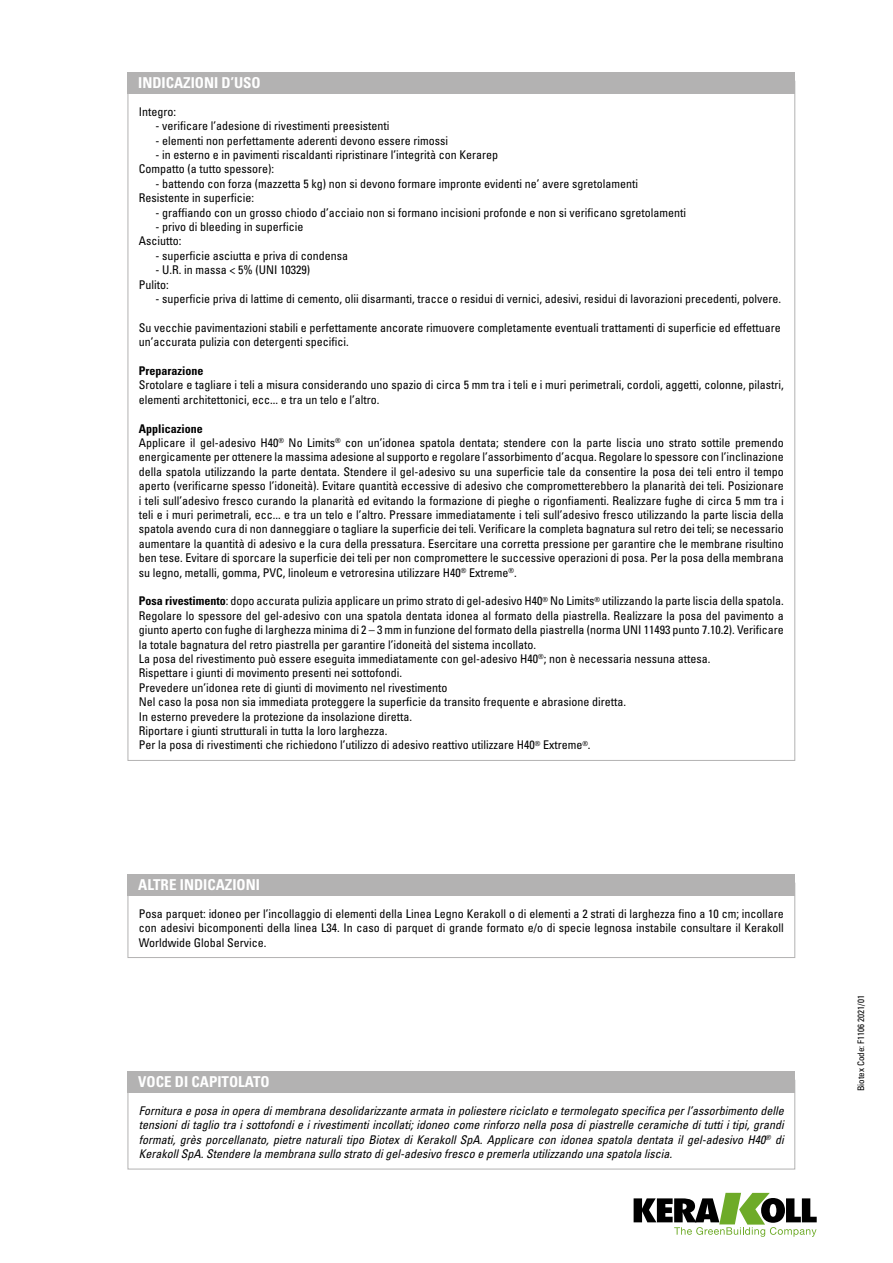
<style>
.page{position:relative;width:893px;height:1263px;background:#fff}
.page>*{position:absolute;margin:0;border:0;box-sizing:border-box;transform-origin:0 0}
.t1{font:700 condensed 15px "Univers LT Std";color:#fff}
.t2{font:condensed 12px/14.4px "Univers LT Std";color:#000}
.t3{font:italic condensed 12px/14.4px "Univers LT Std";color:#000;text-align:justify}
.t4{font:700 condensed 12px "Univers LT Std";color:#000}
.t5{font:condensed 9px "Univers LT Std";color:#000}
.s1{font-weight:700}
</style>
<div class="page">
<svg style="left:634px;top:1193px;width:183px;height:44px"></svg>
<div style="left:128px;top:72px;width:667px;height:22px;background:#b3b2b2"></div>
<div style="left:128px;top:883px;width:667px;height:75px;border:1px solid #b3b2b2"></div>
<div style="left:128px;top:874px;width:667px;height:21px;background:#b3b2b2"></div>
<div style="left:128px;top:1080px;width:667px;height:89px;border:1px solid #b3b2b2"></div>
<div style="left:128px;top:1071px;width:667px;height:22px;background:#b3b2b2"></div>
<p class="t1" style="left:138px;top:74px;width:124px">INDICAZIONI D’USO</p>
<p class="t2" style="left:139px;top:104px;width:39px">Integro:</p>
<p class="t2" style="left:155px;top:119px;width:235px">- verificare l’adesione di rivestimenti preesistenti</p>
<p class="t2" style="left:155px;top:133px;width:294px">- elementi non perfettamente aderenti devono essere rimossi</p>
<p class="t2" style="left:139px;top:147px;width:361px;text-indent:16px">- in esterno e in pavimenti riscaldanti ripristinare l’integrità con Kerarep<br>Compatto (a tutto spessore):</p>
<p class="t2" style="left:139px;top:176px;width:501px;text-indent:16px">- battendo con forza (mazzetta 5 kg) non si devono formare impronte evidenti ne’ avere sgretolamenti<br>Resistente in superficie:</p>
<p class="t2" style="left:155px;top:205px;width:532px">- graffiando con un grosso chiodo d’acciaio non si formano incisioni profonde e non si verificano sgretolamenti</p>
<p class="t2" style="left:139px;top:219px;width:166px;text-indent:16px">- privo di bleeding in superficie<br>Asciutto:</p>
<p class="t2" style="left:155px;top:248px;width:194px">- superficie asciutta e priva di condensa</p>
<p class="t2" style="left:139px;top:263px;width:173px;text-indent:16px">- U.R. in massa &lt; 5% (UNI 10329)<br>Pulito:</p>
<p class="t2" style="left:155px;top:291px;width:627px">- superficie priva di lattime di cemento, olii disarmanti, tracce o residui di vernici, adesivi, residui di lavorazioni precedenti, polvere.</p>
<p class="t2" style="left:139px;top:320px;width:643px">Su vecchie pavimentazioni stabili e perfettamente ancorate rimuovere completamente eventuali trattamenti di superficie ed effettuare un’accurata pulizia con detergenti specifici.</p>
<p class="t4" style="left:139px;top:363px;width:66px">Preparazione</p>
<p class="t2" style="left:139px;top:378px;width:646px">Srotolare e tagliare i teli a misura considerando uno spazio di circa 5 mm tra i teli e i muri perimetrali, cordoli, aggetti, colonne, pilastri, elementi architettonici, ecc... e tra un telo e l’altro.</p>
<p class="t2" style="left:139px;top:421px;width:646px"><span class="s1">Applicazione<br></span>Applicare il gel-adesivo H40<sup>®</sup> No Limits<sup>®</sup> con un’idonea spatola dentata; stendere con la parte liscia uno strato sottile premendo energicamente per ottenere la massima adesione al supporto e regolare l’assorbimento d’acqua. Regolare lo spessore con l’inclinazione della spatola utilizzando la parte dentata. Stendere il gel-adesivo su una superficie tale da consentire la posa dei teli entro il tempo aperto (verificarne spesso l’idoneità). Evitare quantità eccessive di adesivo che comprometterebbero la planarità dei teli. Posizionare i teli sull’adesivo fresco curando la planarità ed evitando la formazione di pieghe o rigonfiamenti. Realizzare fughe di circa 5 mm tra i teli e i muri perimetrali, ecc... e tra un telo e l’altro. Pressare immediatamente i teli sull’adesivo fresco utilizzando la parte liscia della spatola avendo cura di non danneggiare o tagliare la superficie dei teli. Verificare la completa bagnatura sul retro dei teli; se necessario aumentare la quantità di adesivo e la cura della pressatura. Esercitare una corretta pressione per garantire che le membrane risultino ben tese. Evitare di sporcare la superficie dei teli per non compromettere le successive operazioni di posa. Per la posa della membrana su legno, metalli, gomma, PVC, linoleum e vetroresina utilizzare H40<sup>®</sup> Extreme<sup>®</sup>.</p>
<p class="t2" style="left:139px;top:594px;width:646px"><span class="s1">Posa rivestimento</span>: dopo accurata pulizia applicare un primo strato di gel-adesivo H40<sup>®</sup> No Limits<sup>®</sup> utilizzando la parte liscia della spatola.<br>Regolare lo spessore del gel-adesivo con una spatola dentata idonea al formato della piastrella. Realizzare la posa del pavimento a giunto aperto con fughe di larghezza minima di 2 – 3 mm in funzione del formato della piastrella (norma UNI 11493 punto 7.10.2). Verificare la totale bagnatura del retro piastrella per garantire l’idoneità del sistema incollato.<br>La posa del rivestimento può essere eseguita immediatamente con gel-adesivo H40<sup>®</sup>; non è necessaria nessuna attesa.<br>Rispettare i giunti di movimento presenti nei sottofondi.<br>Prevedere un’idonea rete di giunti di movimento nel rivestimento<br>Nel caso la posa non sia immediata proteggere la superficie da transito frequente e abrasione diretta.<br>In esterno prevedere la protezione da insolazione diretta.<br>Riportare i giunti strutturali in tutta la loro larghezza.<br>Per la posa di rivestimenti che richiedono l’utilizzo di adesivo reattivo utilizzare H40<sup>®</sup> Extreme<sup>®</sup>.</p>
<p class="t1" style="left:138px;top:876px;width:123px">ALTRE INDICAZIONI</p>
<p class="t2" style="left:139px;top:906px;width:646px;text-align:justify">Posa parquet: idoneo per l’incollaggio di elementi della Linea Legno Kerakoll o di elementi a 2 strati di larghezza fino a 10 cm; incollare con adesivi bicomponenti della linea L34. In caso di parquet di grande formato e/o di specie legnosa instabile consultare il Kerakoll Worldwide Global Service.</p>
<p class="t1" style="left:138px;top:1073px;width:133px">VOCE DI CAPITOLATO</p>
<p class="t3" style="left:139px;top:1103px;width:646px">Fornitura e posa in opera di membrana desolidarizzante armata in poliestere riciclato e termolegato specifica per l’assorbimento delle tensioni di taglio tra i sottofondi e i rivestimenti incollati; idoneo come rinforzo nella posa di piastrelle ceramiche di tutti i tipi, grandi formati, grès porcellanato, pietre naturali tipo Biotex di Kerakoll SpA. Applicare con idonea spatola dentata il gel-adesivo H40<sup>®</sup> di Kerakoll SpA. Stendere la membrana sullo strato di gel-adesivo fresco e premerla utilizzando una spatola liscia.</p>
<p class="t5" style="left:855px;top:1091px;width:97px;rotate:-90deg">Biotex Code: F1106 2021/01</p>
</div>
